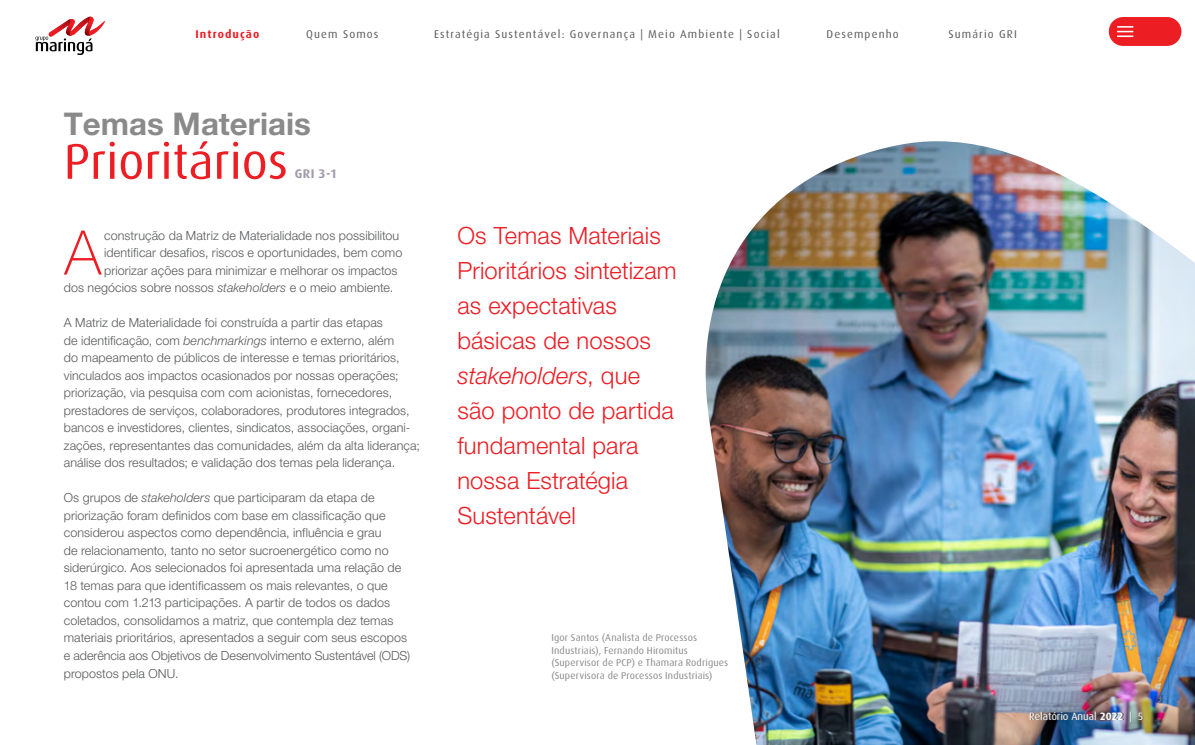
<style>
.page{position:relative;width:1195px;height:745px;background:#fff}
.page>*{position:absolute;margin:0;border:0;box-sizing:border-box;transform-origin:0 0}
.t1{font:100 61.5px "Helvetica Neue";color:#ed1d24}
.t2{font:50px "Dax";color:#ed1d24}
.t3{font:700 31.25px "Helvetica Neue LT Pro";color:#8a8a8a}
.t4{font:300 23.75px/35px "Helvetica Neue LT Pro";letter-spacing:.005em;color:#ed1d24}
.t5{font:300 12.5px/17.5px "Helvetica Neue LT Pro";letter-spacing:.005em;color:#58595b}
.t6{font:700 12.5px "Dax";color:#a19aaa}
.t7{font:11.25px "Dax";letter-spacing:.1em;color:#58595b}
.t8{font:700 11.25px "Dax";letter-spacing:.1em;color:#ed1d24}
.t9{font:10.62px "Dax";color:#fff}
.t10{font:10px/12.5px "Dax";letter-spacing:.015em;color:#8a8a8a}
.s1{font-style:italic}
.s2{font-weight:700}
</style>
<div class="page">
<img style="left:705px;top:141px;width:489px;height:603px">
<img style="left:1061px;top:658px;width:133px;height:86px">
<svg style="left:35px;top:16px;width:70px;height:39px"></svg>
<div style="left:1108px;top:17px;width:73px;height:29px;background:#ed1d24;border-radius:14px"></div>
<svg style="left:1117px;top:26px;width:16px;height:11px"></svg>
<p class="t8" style="left:195px;top:27px;width:65px">Introdução</p>
<p class="t7" style="left:948px;top:27px;width:70px">Sumário GRI</p>
<p class="t7" style="left:306px;top:27px;width:74px">Quem Somos</p>
<p class="t7" style="left:434px;top:27px;width:347px">Estratégia Sustentável: Governança | Meio Ambiente | Social</p>
<p class="t7" style="left:826px;top:27px;width:74px">Desempenho</p>
<h3 class="t3" style="left:64px;top:104px;width:248px">Temas Materiais</h3>
<h2 class="t2" style="left:64px;top:134px;width:226px">Prioritários</h2>
<p class="t6" style="left:295px;top:167px;width:44px">GRI 3-1</p>
<h1 class="t1" style="left:65px;top:206px;width:38px">A</h1>
<p class="t5" style="left:104px;top:226px;width:296px">construção da Matriz de Materialidade nos possibilitou</p>
<p class="t5" style="left:104px;top:243px;width:299px">identificar desafios, riscos e oportunidades, bem como</p>
<p class="t5" style="left:104px;top:261px;width:295px">priorizar ações para minimizar e melhorar os impactos</p>
<p class="t5" style="left:64px;top:278px;width:331px">dos negócios sobre nossos <span class="s1">stakeholders</span> e o meio ambiente.</p>
<p class="t5" style="left:64px;top:313px;width:357px">A Matriz de Materialidade foi construída a partir das etapas<br>de identificação, com <span class="s1">benchmarkings</span> interno e externo, além<br>do mapeamento de públicos de interesse e temas prioritários, vinculados aos impactos ocasionados por nossas operações; priorização, via pesquisa com com acionistas, fornecedores, prestadores de serviços, colaboradores, produtores integrados, bancos e investidores, clientes, sindicatos, associações, organi&shy;zações, representantes das comunidades, além da alta liderança; análise dos resultados; e validação dos temas pela liderança.</p>
<p class="t5" style="left:64px;top:488px;width:348px">Os grupos de <span class="s1">stakeholders</span> que participaram da etapa de priorização foram definidos com base em classificação que considerou aspectos como dependência, influência e grau<br>de relacionamento, tanto no setor sucroenergético como no siderúrgico. Aos selecionados foi apresentada uma relação de 18 temas para que identificassem os mais relevantes, o que contou com 1.213 participações. A partir de todos os dados coletados, consolidamos a matriz, que contempla dez temas materiais prioritários, apresentados a seguir com seus escopos e aderência aos Objetivos de Desenvolvimento Sustentável (ODS) propostos pela ONU.</p>
<h3 class="t4" style="left:457px;top:217px;width:221px">Os Temas Materiais<br>Prioritários sintetizam as expectativas básicas de nossos <span class="s1">stakeholders</span>, que são ponto de partida fundamental para nossa Estratégia<br>Sustentável</h3>
<p class="t10" style="left:551px;top:631px;width:178px">Igor Santos (Analista de Processos Industriais), Fernando Hiromitus (Supervisor de PCP) e Thamara Rodrigues (Supervisora de Processos Industriais)</p>
<p class="t9" style="left:1028px;top:709px;width:116px">Relatório Anual <span class="s2">2022</span> | 5</p>
</div>
